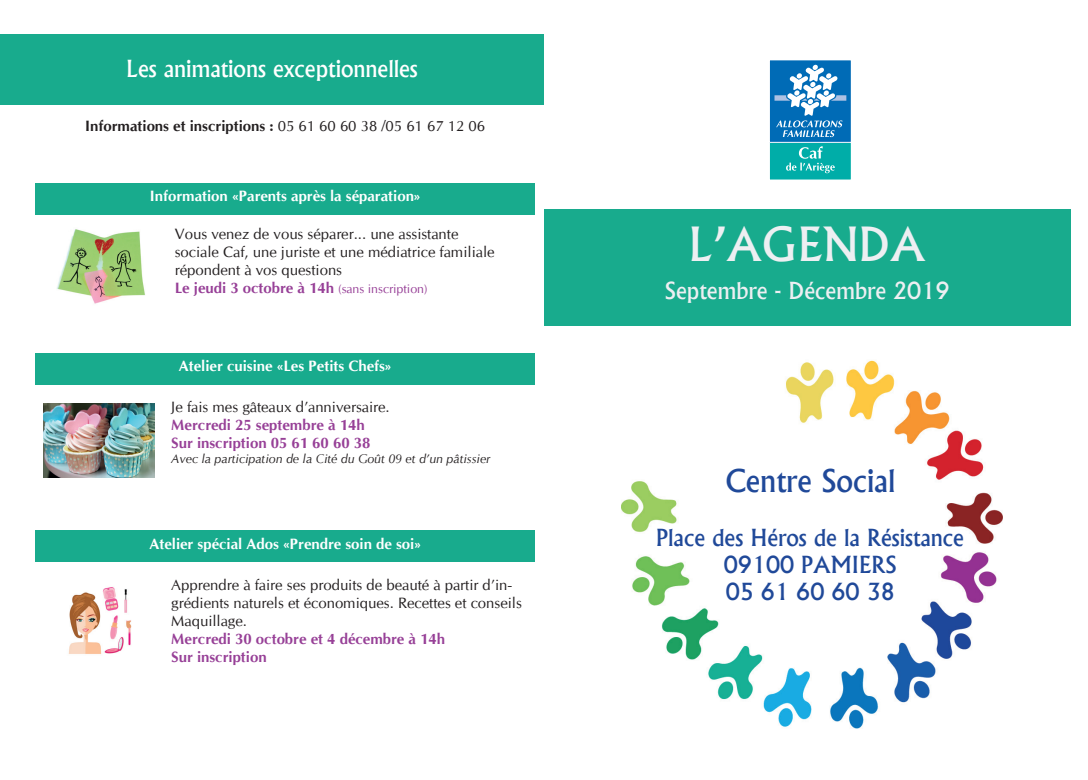
<style>
.page{position:relative;width:1088px;height:780px;background:#fff}
.page>*{position:absolute;margin:0;border:0;box-sizing:border-box;transform-origin:0 0}
.t1{font:500 45px "Albertus";color:#edeff2}
.t2{font:500 30px "Albertus";color:#204999}
.t3{font:500 22.5px "Albertus";color:#204999}
.titre{font:500 22.5px "Albertus";color:#fff}
.Style_de_paragraphe{font:500 22.5px "Albertus";color:#edeff2}
.t4{font:15px/18px "CG Omega";color:#231f20}
.t5{font:700 15px "CG Omega";color:#974097}
.Titre_activité_exc{font:700 15px "CG Omega";color:#fff}
.t6{font:700 15px "CG Omega";color:#231f20}
.t7{font:italic 12.5px "CG Omega";color:#231f20}
.s1{font-weight:400}
.s2{font-weight:400;font-size:12.5px}
</style>
<div class="page">
<div style="left:769px;top:103px;width:82px;height:77px;background:#00ada8"></div>
<div style="left:769px;top:102px;width:83px;height:78px;border:1px solid #fff"></div>
<div style="left:769px;top:60px;width:82px;height:82px;background:#006bb6"></div>
<div style="left:769px;top:59px;width:83px;height:84px;border:1px solid #fff"></div>
<svg style="left:774px;top:65px;width:72px;height:72px"></svg>
<svg style="left:786px;top:146px;width:49px;height:27px"></svg>
<img style="left:621px;top:360px;width:382px;height:368px">
<div style="left:544px;top:209px;width:526px;height:117px;background:#18ab8d"></div>
<div style="left:0;top:35px;width:544px;height:70px;background:#18ab8d"></div>
<div style="left:35px;top:183px;width:500px;height:32px;background:#18ab8d"></div>
<img style="left:57px;top:229px;width:88px;height:75px">
<div style="left:35px;top:530px;width:500px;height:32px;background:#18ab8d"></div>
<img style="left:68px;top:587px;width:64px;height:67px">
<div style="left:35px;top:352px;width:500px;height:32px;background:#18ab8d"></div>
<img style="left:43px;top:403px;width:112px;height:75px">
<p class="titre" style="left:126px;top:54px;width:293px">Les animations exceptionnelles</p>
<p class="t6" style="left:85px;top:116px;width:401px">Informations et inscriptions : <span class="s1">05 61 60 60 38 /05 61 67 12 06</span></p>
<p class="Titre_activité_exc" style="left:150px;top:186px;width:272px">Information «Parents après la séparation»</p>
<p class="t4" style="left:175px;top:225px;width:321px">Vous venez de vous séparer... une assistante sociale Caf, une juriste et une médiatrice familiale répondent à vos questions</p>
<p class="t5" style="left:175px;top:278px;width:254px">Le jeudi 3 octobre à 14h <span class="s2">(sans inscription)</span></p>
<p class="Titre_activité_exc" style="left:179px;top:356px;width:214px">Atelier cuisine «Les Petits Chefs»</p>
<p class="t4" style="left:171px;top:398px;width:220px">Je fais mes gâteaux d’anniversaire.</p>
<p class="t5" style="left:171px;top:415px;width:195px">Mercredi 25 septembre à 14h</p>
<p class="t5" style="left:171px;top:433px;width:201px">Sur inscription 05 61 60 60 38</p>
<p class="t7" style="left:171px;top:451px;width:321px">Avec la participation de la Cité du Goût 09 et d’un pâtissier</p>
<p class="Titre_activité_exc" style="left:149px;top:534px;width:273px">Atelier spécial Ados «Prendre soin de soi»</p>
<p class="t4" style="left:171px;top:575px;width:352px">Apprendre à faire ses produits de beauté à partir d’in&shy;grédients naturels et économiques. Recettes et conseils</p>
<p class="t4" style="left:171px;top:611px;width:77px">Maquillage.</p>
<p class="t5" style="left:171px;top:629px;width:275px">Mercredi 30 octobre et 4 décembre à 14h</p>
<p class="t5" style="left:171px;top:647px;width:97px">Sur inscription</p>
<p class="t1" style="left:688px;top:217px;width:239px">L’AGENDA</p>
<p class="Style_de_paragraphe" style="left:664px;top:276px;width:286px">Septembre - Décembre 2019</p>
<p class="t2" style="left:725px;top:462px;width:171px">Centre Social</p>
<p class="t3" style="left:657px;top:523px;width:309px">Place des Héros de la Résistance</p>
<p class="t3" style="left:724px;top:550px;width:174px">09100 PAMIERS</p>
<p class="t3" style="left:726px;top:577px;width:171px">05 61 60 60 38</p>
</div>
